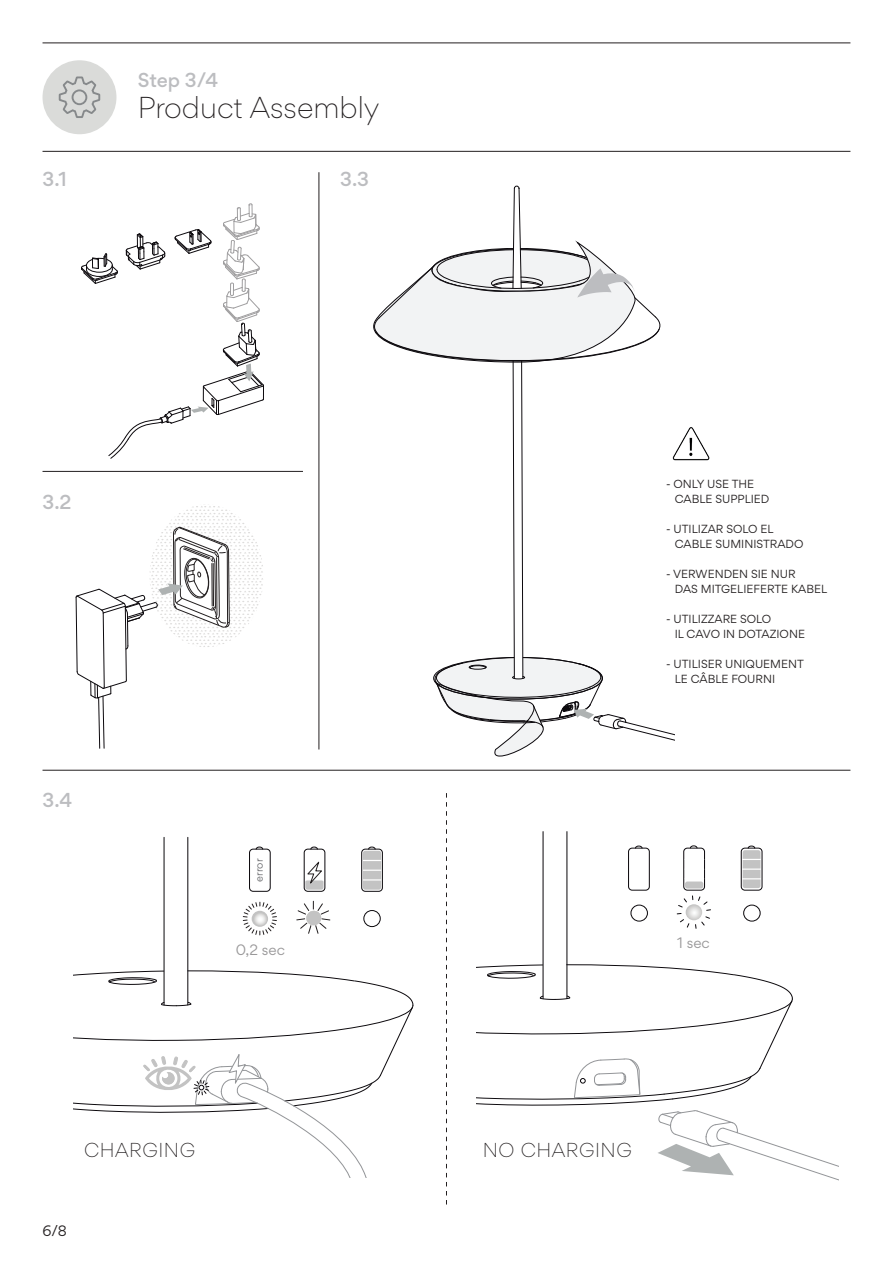
<style>
.page{position:relative;width:893px;height:1263px;background:#fff}
.page>*{position:absolute;margin:0;border:0;box-sizing:border-box;transform-origin:0 0}
.t1{font:300 27px "Gordita";color:#231f20}
.t2{font:500 18px "Gordita";color:#bcbdc0}
.t3{font:300 18px "Gordita";letter-spacing:.03em;color:#231f20}
.t4{font:13.5px "Gordita";color:#999899}
.t5{font:13.5px "Gordita";color:#231f20}
.t6{font:10.5px/15px "Gordita";color:#231f20}
.t7{font:9.9px "Gordita";color:#6c6d70}
</style>
<div class="page">
<hr style="left:43px;top:151px;width:807px;height:1px;background:#231f20">
<div style="left:364px;top:910px;width:16px;height:17px;border:1px solid #0c090d;border-radius:50%"></div>
<svg style="left:243px;top:902px;width:34px;height:33px"></svg>
<svg style="left:296px;top:901px;width:34px;height:33px"></svg>
<svg style="left:305px;top:909px;width:17px;height:17px"></svg>
<div style="left:363px;top:851px;width:18px;height:39px;background:#c3c3c3;border-radius:2px"></div>
<svg style="left:368px;top:846px;width:8px;height:3px"></svg>
<svg style="left:363px;top:860px;width:18px;height:1px"></svg>
<svg style="left:363px;top:869px;width:18px;height:2px"></svg>
<svg style="left:363px;top:879px;width:18px;height:1px"></svg>
<div style="left:305px;top:880px;width:19px;height:10px;background:#c3c3c3;border-radius:2px"></div>
<div style="left:304px;top:849px;width:21px;height:42px;border:1px solid #0c090d;border-radius:4px"></div>
<svg style="left:310px;top:846px;width:8px;height:3px"></svg>
<svg style="left:305px;top:860px;width:19px;height:25px"></svg>
<div style="left:249px;top:849px;width:21px;height:42px;border:1px solid #0c090d;border-radius:4px"></div>
<svg style="left:256px;top:846px;width:7px;height:3px"></svg>
<div style="left:361px;top:849px;width:22px;height:42px;border:1px solid #0c090d;border-radius:4px"></div>
<hr style="left:164px;top:837px;width:1px;height:168px;background:#0c090d">
<hr style="left:187px;top:837px;width:1px;height:168px;background:#0c090d">
<svg style="left:74px;top:970px;width:340px;height:208px"></svg>
<div style="left:743px;top:905px;width:17px;height:16px;border:1px solid #0c090d;border-radius:50%"></div>
<div style="left:683px;top:848px;width:22px;height:42px;border:1px solid #0c090d;border-radius:4px"></div>
<svg style="left:690px;top:845px;width:7px;height:3px"></svg>
<svg style="left:748px;top:845px;width:7px;height:3px"></svg>
<div style="left:631px;top:905px;width:17px;height:16px;border:1px solid #0c090d;border-radius:50%"></div>
<div style="left:628px;top:848px;width:22px;height:42px;border:1px solid #0c090d;border-radius:4px"></div>
<svg style="left:635px;top:845px;width:7px;height:3px"></svg>
<div style="left:685px;top:881px;width:18px;height:7px;background:#c3c3c3;border-radius:2px"></div>
<hr style="left:543px;top:831px;width:1px;height:168px;background:#0c090d">
<hr style="left:567px;top:831px;width:1px;height:167px;background:#0c090d">
<svg style="left:677px;top:896px;width:34px;height:33px"></svg>
<svg style="left:476px;top:964px;width:362px;height:216px"></svg>
<div style="left:743px;top:850px;width:17px;height:38px;background:#c3c3c3;border-radius:2px"></div>
<svg style="left:743px;top:859px;width:17px;height:1px"></svg>
<svg style="left:743px;top:868px;width:17px;height:2px"></svg>
<svg style="left:743px;top:878px;width:17px;height:1px"></svg>
<div style="left:741px;top:848px;width:21px;height:42px;border:1px solid #0c090d;border-radius:4px"></div>
<div style="left:43px;top:60px;width:73px;height:74px;background:#dadbd9;border-radius:50%"></div>
<svg style="left:59px;top:76px;width:41px;height:42px"></svg>
<hr style="left:43px;top:43px;width:807px;height:1px;background:#231f20">
<hr style="left:43px;top:770px;width:807px;height:1px;background:#231f20">
<svg style="left:373px;top:186px;width:301px;height:571px"></svg>
<svg style="left:81px;top:204px;width:183px;height:255px"></svg>
<svg style="left:150px;top:504px;width:114px;height:143px"></svg>
<svg style="left:76px;top:527px;width:154px;height:221px"></svg>
<svg style="left:446px;top:793px;width:1px;height:411px"></svg>
<hr style="left:319px;top:172px;width:1px;height:577px;background:#231f20">
<hr style="left:43px;top:471px;width:260px;height:1px;background:#231f20">
<img style="left:672px;top:427px;width:38px;height:33px">
<h2 class="t2" style="left:43px;top:166px;width:26px">3.1</h2>
<h2 class="t2" style="left:138px;top:66px;width:82px">Step 3/4</h2>
<h1 class="t1" style="left:138px;top:88px;width:243px">Product Assembly</h1>
<h2 class="t2" style="left:340px;top:166px;width:30px">3.3</h2>
<h2 class="t2" style="left:43px;top:488px;width:31px">3.2</h2>
<h2 class="t2" style="left:43px;top:786px;width:31px">3.4</h2>
<p class="t7" style="left:252px;top:882px;width:25px;rotate:-90deg">error</p>
<p class="t4" style="left:236px;top:939px;width:51px">0,2 sec</p>
<p class="t6" style="left:675px;top:476px;width:96px;text-indent:-9px">- ONLY USE THE<br>CABLE SUPPLIED</p>
<p class="t6" style="left:675px;top:521px;width:130px;text-indent:-9px">- UTILIZAR SOLO EL<br>CABLE SUMINISTRADO</p>
<p class="t6" style="left:675px;top:566px;width:154px;text-indent:-9px">- VERWENDEN SIE NUR<br>DAS MITGELIEFERTE KABEL</p>
<p class="t6" style="left:675px;top:611px;width:132px;text-indent:-9px">- UTILIZZARE SOLO<br>IL CAVO IN DOTAZIONE</p>
<p class="t6" style="left:675px;top:656px;width:131px;text-indent:-9px">- UTILISER UNIQUEMENT<br>LE CÂBLE FOURNI</p>
<p class="t4" style="left:677px;top:933px;width:34px">1 sec</p>
<h2 class="t3" style="left:84px;top:1136px;width:112px">CHARGING</h2>
<h2 class="t3" style="left:483px;top:1136px;width:151px">NO CHARGING</h2>
<p class="t5" style="left:43px;top:1220px;width:26px">6/8</p>
</div>
